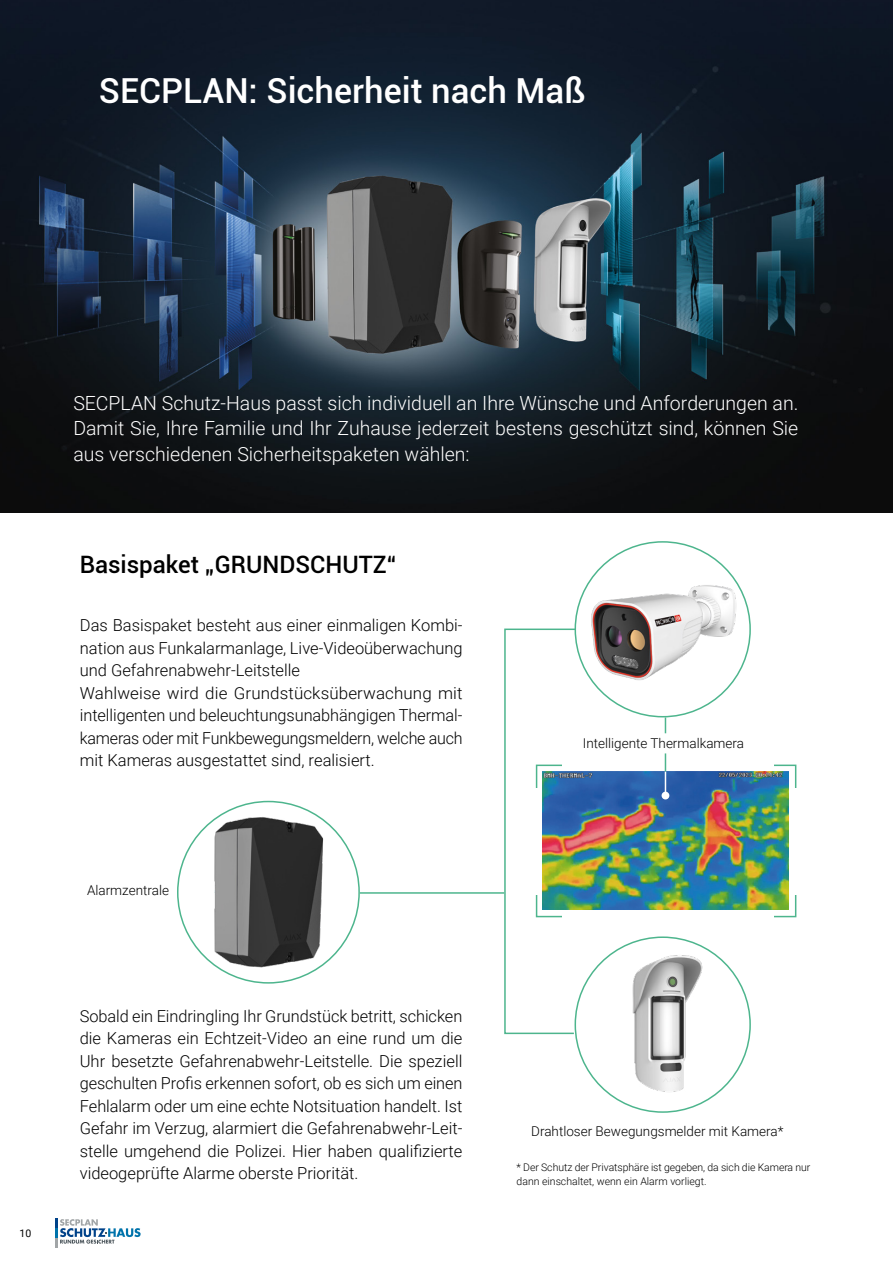
<style>
.page{position:relative;width:893px;height:1263px;background:#fff}
.page>*{position:absolute;margin:0;border:0;box-sizing:border-box;transform-origin:0 0}
.t1{font:500 34.5px "Roboto";color:#fff}
.t2{font:500 24px "Roboto";color:#000}
.t3{font:300 19.5px/25.5px "Roboto";color:#fff;text-align:justify}
.t4{font:300 16.5px/22.5px "Roboto";color:#000}
.t5{font:300 13.5px "Roboto";color:#000}
.t6{font:300 10.5px/13.5px "Roboto";color:#000}
.t7{font:10.5px "Roboto";color:#000}
</style>
<div class="page">
<svg style="left:55px;top:1218px;width:86px;height:29px"></svg>
<svg style="left:504px;top:628px;width:74px;height:407px"></svg>
<div style="left:528px;top:788px;width:282px;height:107px;background:#fff"></div>
<div style="left:562px;top:758px;width:212px;height:165px;background:#fff"></div>
<img style="left:542px;top:772px;width:247px;height:138px">
<img style="left:0;top:0;width:893px;height:512px">
<div style="left:575px;top:937px;width:175px;height:175px;background:#fff;border-radius:50%"></div>
<img style="left:617px;top:945px;width:91px;height:159px">
<div style="left:575px;top:542px;width:175px;height:175px;background:#fff;border-radius:50%"></div>
<img style="left:586px;top:574px;width:154px;height:111px">
<img style="left:209px;top:810px;width:119px;height:164px">
<svg style="left:665px;top:717px;width:1px;height:16px"></svg>
<div style="left:662px;top:792px;width:7px;height:7px;background:#fff;border-radius:50%"></div>
<svg style="left:665px;top:753px;width:1px;height:39px"></svg>
<hr style="left:360px;top:892px;width:144px;height:2px;background:#4db58d">
<h1 class="t1" style="left:99px;top:67px;width:488px">SECPLAN: Sicherheit nach Maß</h1>
<p class="t3" style="left:73px;top:389px;width:726px">SECPLAN Schutz-Haus passt sich individuell an Ihre Wünsche und Anforderungen an.<br>Damit Sie, Ihre Familie und Ihr Zuhause jederzeit bestens geschützt sind, können Sie aus verschiedenen Sicherheitspaketen wählen:</p>
<h2 class="t2" style="left:80px;top:547px;width:318px">Basispaket „GRUNDSCHUTZ“</h2>
<p class="t4" style="left:80px;top:613px;width:384px">Das Basispaket besteht aus einer einmaligen Kombi&shy;nation aus Funkalarmanlage, Live-Videoüberwachung und Gefahrenabwehr-Leitstelle<br>Wahlweise wird die Grundstücksüberwachung mit intelligenten und beleuchtungsunabhängigen Thermal&shy;kameras oder mit Funkbewegungsmeldern, welche auch mit Kameras ausgestattet sind, realisiert.</p>
<p class="t5" style="left:87px;top:880px;width:84px">Alarmzentrale</p>
<p class="t5" style="left:583px;top:733px;width:163px">Intelligente Thermalkamera</p>
<p class="t7" style="left:20px;top:1226px;width:13px">10</p>
<p class="t4" style="left:80px;top:1004px;width:384px;text-align:justify">Sobald ein Eindringling Ihr Grundstück betritt, schicken die Kameras ein Echtzeit-Video an eine rund um die Uhr besetzte Gefahrenabwehr-Leitstelle. Die speziell geschulten Profis erkennen sofort, ob es sich um einen Fehlalarm oder um eine echte Notsituation handelt. Ist Gefahr im Verzug, alarmiert die Gefahrenabwehr-Leit&shy;stelle umgehend die Polizei. Hier haben qualifizierte videogeprüfte Alarme oberste Priorität.</p>
<p class="t5" style="left:531px;top:1122px;width:254px">Drahtloser Bewegungsmelder mit Kamera*</p>
<p class="t6" style="left:517px;top:1160px;width:295px">* Der Schutz der Privatsphäre ist gegeben, da sich die Kamera nur dann einschaltet, wenn ein Alarm vorliegt.</p>
</div>
